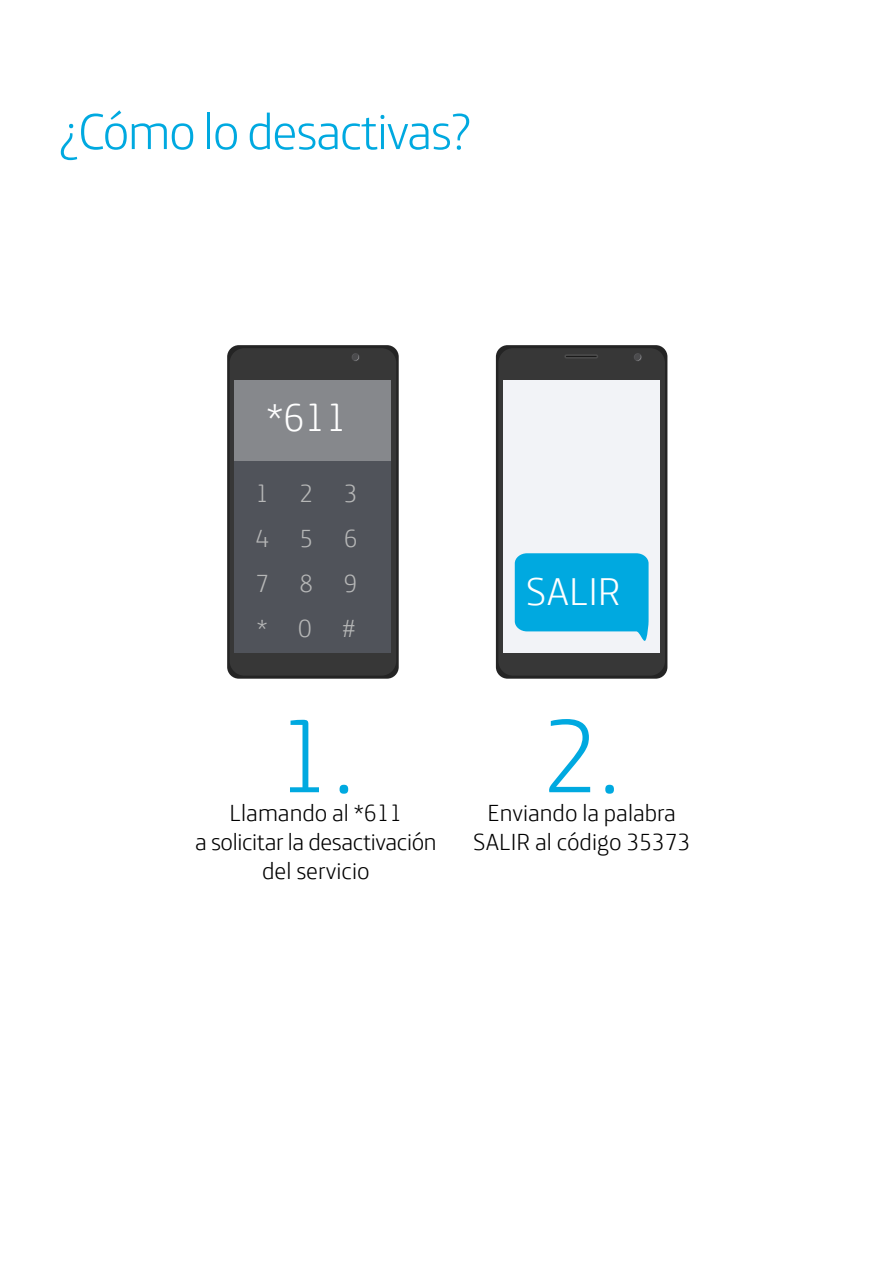
<style>
.page{position:relative;width:893px;height:1263px;background:#fff}
.page>*{position:absolute;margin:0;border:0;box-sizing:border-box;transform-origin:0 0}
.t1{font:300 105px "Telefonica";color:#00a9e0}
.t2{font:300 51px "Telefonica";letter-spacing:-.025em;color:#00a9e0}
.t3{font:300 39.9px "Telefonica";color:#fff}
.t4{font:300 25.5px/45px "Telefonica";color:#b6b7b7;text-align:justify}
.t5{font:300 24px/28.8px "Telefonica";color:#000;text-align:center}
</style>
<div class="page">
<div style="left:227px;top:345px;width:172px;height:334px;background:#242424;border-radius:12px"></div>
<div style="left:230px;top:348px;width:166px;height:328px;background:#373737;border-radius:15px"></div>
<div style="left:235px;top:380px;width:156px;height:273px;background:#86888c"></div>
<svg style="left:352px;top:354px;width:7px;height:7px"></svg>
<div style="left:496px;top:345px;width:171px;height:334px;background:#242424;border-radius:12px"></div>
<div style="left:498px;top:348px;width:167px;height:328px;background:#373737;border-radius:15px"></div>
<div style="left:564px;top:354px;width:34px;height:5px;border:2px solid #4d4d4d"></div>
<div style="left:503px;top:380px;width:156px;height:273px;background:#f2f3f7"></div>
<svg style="left:634px;top:354px;width:7px;height:7px"></svg>
<svg style="left:515px;top:553px;width:134px;height:88px;background:#1bb1e2"></svg>
<div style="left:235px;top:461px;width:156px;height:192px;background:#50535a"></div>
<h2 class="t2" style="left:59px;top:86px;width:414px">¿Cómo lo desactivas?</h2>
<h3 class="t3" style="left:266px;top:382px;width:82px">*611</h3>
<p class="t4" style="left:255px;top:467px;width:103px">1 2 3<br>4 5 6<br>7 8 9 * 0 #</p>
<h1 class="t1" style="left:276px;top:663px;width:81px">1.</h1>
<p class="t5" style="left:195px;top:795px;width:243px">Llamando al *611<br>a solicitar la desactivación del servicio</p>
<h3 class="t3" style="left:526px;top:556px;width:97px">SALIR</h3>
<h1 class="t1" style="left:542px;top:663px;width:81px">2.</h1>
<p class="t5" style="left:473px;top:795px;width:219px">Enviando la palabra<br>SALIR al código 35373</p>
</div>
